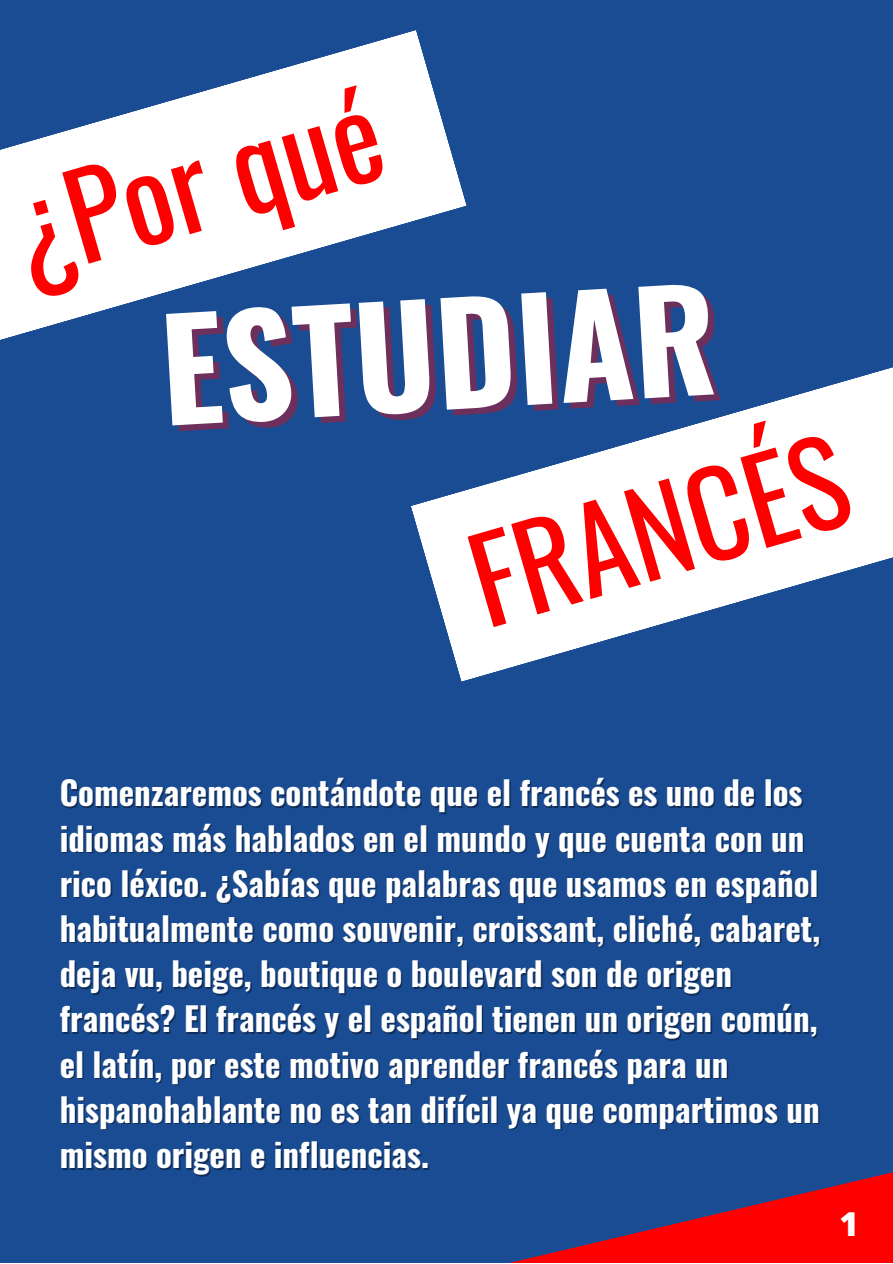
<style>
.page{position:relative;width:893px;height:1264px;background:#fff}
.page>*{position:absolute;margin:0;border:0;box-sizing:border-box;transform-origin:0 0}
.t1{font:700 137.7px "Oswald";color:#fff}
.t2{font:117px "Oswald";color:#f00}
.t3{font:116.1px "Oswald";color:#f00}
.t4{font:800 33px "Open Sans";color:#fff}
.t5{font:700 32.85px/45.2px "Oswald";color:#fff}
</style>
<div class="page">
<div style="left:0;top:0;width:892px;height:1262px;background:#1a4c93"></div>
<svg style="left:0;top:30px;width:466px;height:310px;fill:#fff"></svg>
<svg style="left:411px;top:367px;width:481px;height:314px;fill:#fff"></svg>
<svg style="left:514px;top:1172px;width:378px;height:90px"></svg>
<h2 class="t2" style="left:-12px;top:147px;width:381px;rotate:-16deg">¿Por qué</h2>
<h1 class="t1" style="left:155px;top:260px;width:557px;rotate:-3deg">ESTUDIAR</h1>
<h3 class="t3" style="left:448px;top:495px;width:388px;rotate:-16deg">FRANCÉS</h3>
<p class="t5" style="left:60px;top:769px;width:762px">Comenzaremos contándote que el francés es uno de los idiomas más hablados en el mundo y que cuenta con un rico léxico. ¿Sabías que palabras que usamos en español habitualmente como souvenir, croissant, cliché, cabaret, deja vu, beige, boutique o boulevard son de origen francés? El francés y el español tienen un origen común, el latín, por este motivo aprender francés para un hispanohablante no es tan difícil ya que compartimos un mismo origen e influencias.</p>
<p class="t4" style="left:839px;top:1200px;width:21px">1</p>
</div>
